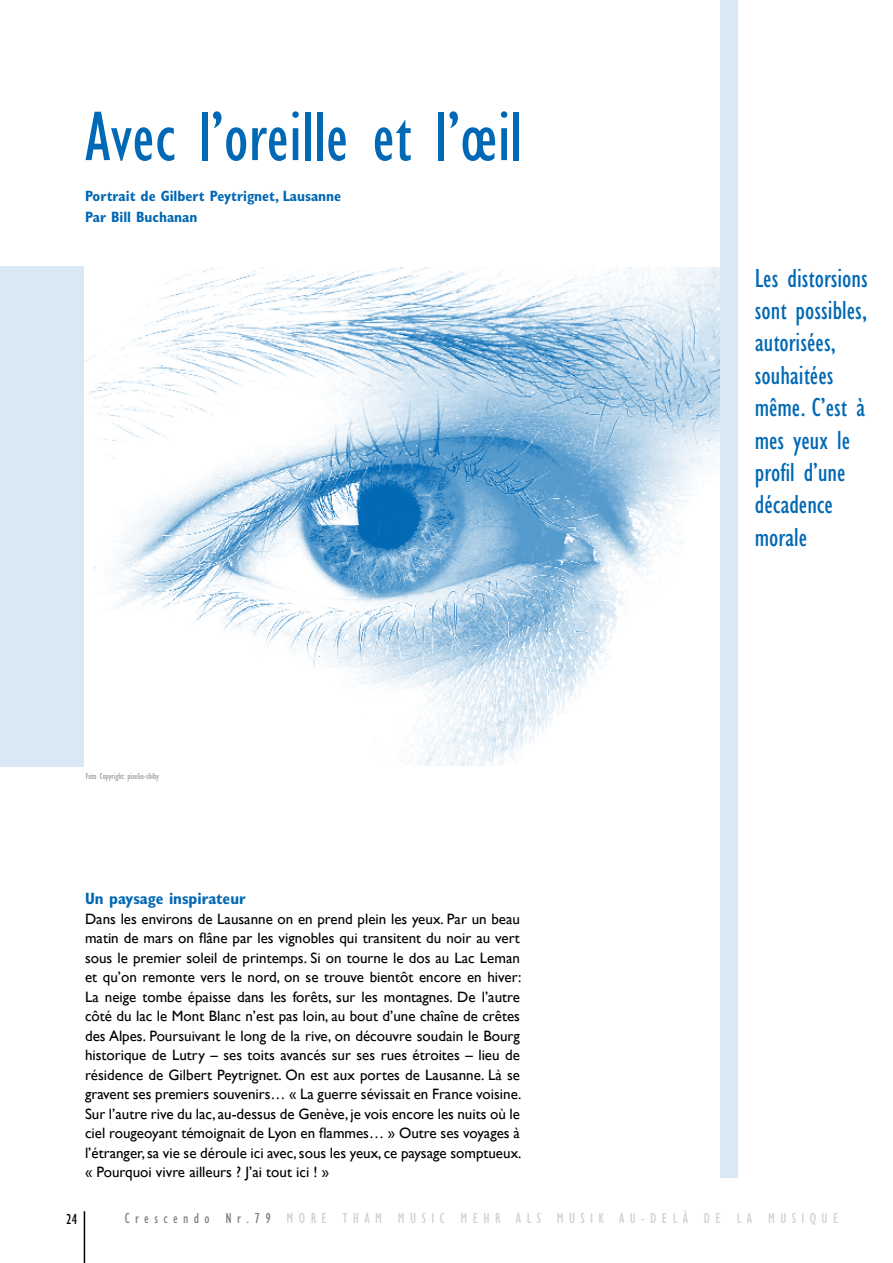
<style>
.page{position:relative;width:893px;height:1263px;background:#fff}
.page>*{position:absolute;margin:0;border:0;box-sizing:border-box;transform-origin:0 0}
.t1{font:condensed 72px "Gill Sans";color:#0068b4}
.t2{font:condensed 27px/32.4px "Gill Sans";color:#0068b4}
.t3{font:700 condensed 16.5px "Gill Sans";color:#0068b4}
.t4{font:15px/19.5px "Gill Sans";color:#000;text-align:justify}
.t5{font:condensed 15px "Gill Sans";letter-spacing:.36em;color:#ced0d2}
.t6{font:700 condensed 15px/21px "Gill Sans";color:#0068b4}
.t7{font:condensed 15px "Gill Sans";color:#000}
.t8{font:condensed 9px "Gill Sans";color:#97979b}
.s1{color:#817f84}
</style>
<div class="page">
<hr style="left:84px;top:1211px;width:1px;height:52px;background:#000">
<img style="left:85px;top:267px;width:635px;height:499px">
<div style="left:0;top:266px;width:84px;height:501px;background:#d9e8f4"></div>
<div style="left:720px;top:0;width:17px;height:1178px;background:#d9e8f4"></div>
<h1 class="t1" style="left:85px;top:98px;width:439px">Avec l’oreille et l’œil</h1>
<p class="t6" style="left:85px;top:185px;width:258px">Portrait de Gilbert Peytrignet, Lausanne<br>Par Bill Buchanan</p>
<p class="t8" style="left:86px;top:771px;width:74px">Foto Copyright: pixelio-shiby</p>
<p class="t3" style="left:85px;top:889px;width:162px">Un paysage inspirateur</p>
<p class="t4" style="left:85px;top:909px;width:438px">Dans les environs de Lausanne on en prend plein les yeux. Par un beau matin de mars on flâne par les vignobles qui transitent du noir au vert sous le premier soleil de printemps. Si on tourne le dos au Lac Leman et qu’on remonte vers le nord, on se trouve bientôt encore en hiver:<br>La neige tombe épaisse dans les forêts, sur les montagnes. De l’autre côté du lac le Mont Blanc n’est pas loin, au bout d’une chaîne de crêtes des Alpes. Poursuivant le long de la rive, on découvre soudain le Bourg historique de Lutry – ses toits avancés sur ses rues étroites – lieu de résidence de Gilbert Peytrignet. On est aux portes de Lausanne. Là se gravent ses premiers souvenirs… « La guerre sévissait en France voisine.<br>Sur l’autre rive du lac, au-dessus de Genève, je vois encore les nuits où le ciel rougeoyant témoignait de Lyon en flammes… » Outre ses voyages à l’étranger, sa vie se déroule ici avec, sous les yeux, ce paysage somptueux. « Pourquoi vivre ailleurs ? J’ai tout ici ! »</p>
<h2 class="t2" style="left:755px;top:262px;width:115px">Les distorsions sont possibles, autorisées, souhaitées même. C’est à mes yeux le profil d’une décadence morale</h2>
<p class="t7" style="left:66px;top:1211px;width:12px">24</p>
<p class="t5" style="left:125px;top:1210px;width:621px"><span class="s1">Crescendo Nr.79</span> MORE THAM MUSIC MEHR ALS MUSIK au -del à de la</p>
<p class="t5" style="left:768px;top:1210px;width:10px">musi</p>
<p class="t5" style="left:810px;top:1210px;width:21px">q ue</p>
</div>
